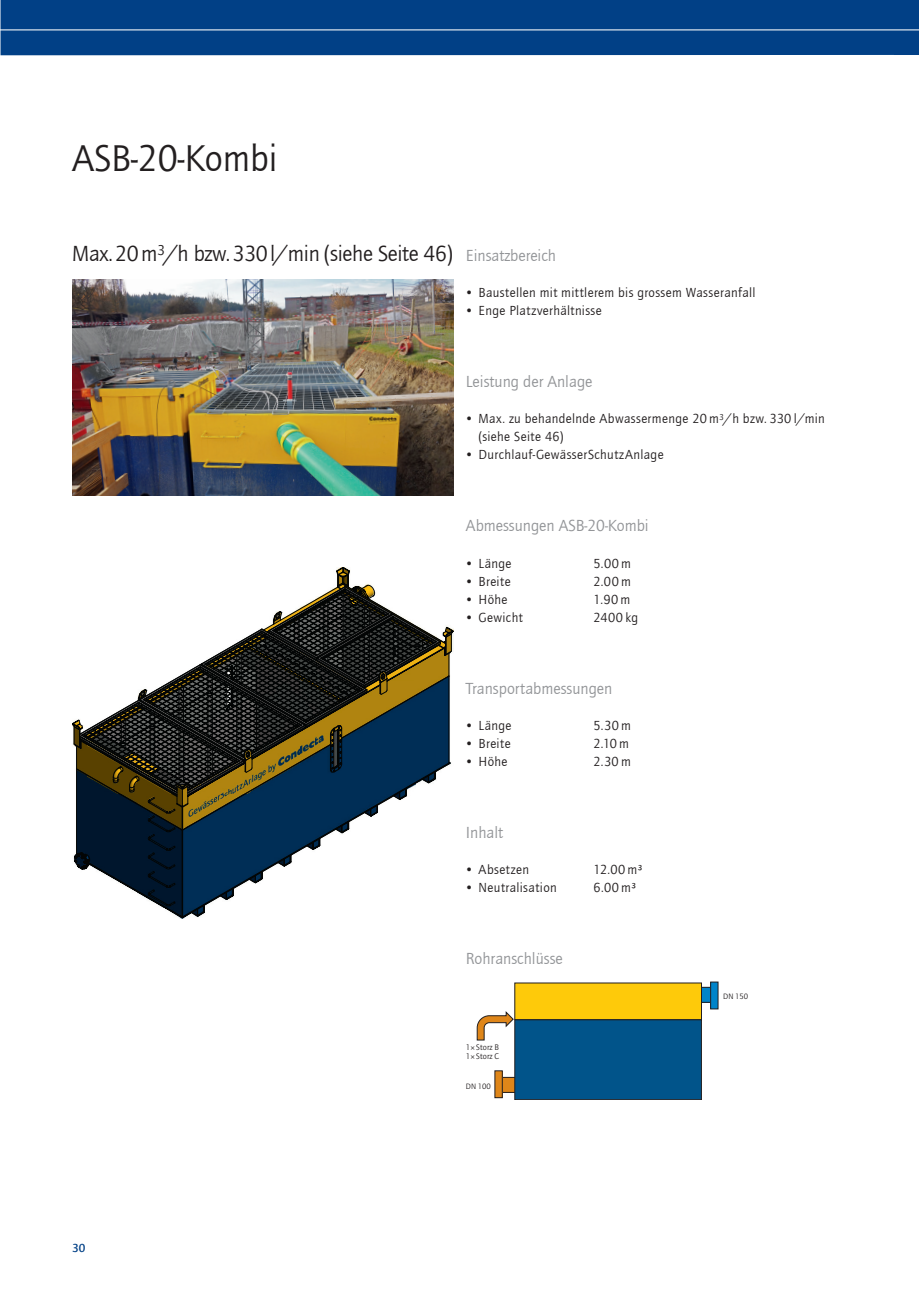
<style>
.page{position:relative;width:919px;height:1289px;background:#fff}
.page>*{position:absolute;margin:0;border:0;box-sizing:border-box;transform-origin:0 0}
.t1{font:38.25px "Quay Sans ITC Com";color:#231f20}
.t2{font:22.5px "Quay Sans ITC Com";letter-spacing:-.015em;color:#231f20}
.t3{font:16.5px "Quay Sans ITC Com";color:#939598}
.t4{font:13.5px/18px "Quay Sans ITC Com";letter-spacing:.025em;color:#231f20}
.t5{font:500 12px "Quay Sans ITC Com";color:#014086}
.t6{font:8.25px/9.9px "AT Quay Sans";letter-spacing:.005em;color:#231f20}
.t7{font:7.8px "AT Quay Sans";letter-spacing:-.005em;color:#231f20}
</style>
<div class="page">
<div style="left:1px;top:0;width:917px;height:55px;background:#014086"></div>
<hr style="left:0;top:29px;width:918px;height:1px;background:#fff">
<img style="left:72px;top:279px;width:381px;height:216px">
<div style="left:687px;top:987px;width:23px;height:15px;background:#0084ca"></div>
<div style="left:687px;top:987px;width:24px;height:15px;border:1px solid #231f20"></div>
<div style="left:710px;top:982px;width:8px;height:26px;background:#0084ca"></div>
<div style="left:710px;top:981px;width:8px;height:28px;border:1px solid #231f20"></div>
<svg style="left:476px;top:1011px;width:38px;height:29px"></svg>
<div style="left:502px;top:1077px;width:23px;height:15px;background:#df8619"></div>
<div style="left:502px;top:1077px;width:24px;height:15px;border:1px solid #231f20"></div>
<div style="left:495px;top:1070px;width:7px;height:27px;background:#df8619"></div>
<div style="left:514px;top:982px;width:187px;height:37px;background:#feca0a"></div>
<div style="left:514px;top:1019px;width:187px;height:80px;background:#01548a;border:1px solid #231f20"></div>
<svg style="left:73px;top:571px;width:379px;height:346px"></svg>
<h1 class="t1" style="left:72px;top:136px;width:207px">ASB-20-Kombi</h1>
<h2 class="t2" style="left:72px;top:241px;width:382px">Max. 20m<sup>3</sup>/h bzw. 330l/min (siehe Seite 46)</h2>
<p class="t3" style="left:466px;top:246px;width:92px">Einsatzbereich</p>
<p class="t4" style="left:466px;top:284px;width:291px">• Baustellen mit mittlerem bis grossem Wasseranfall</p>
<p class="t4" style="left:466px;top:302px;width:137px">• Enge Platzverhältnisse</p>
<p class="t3" style="left:466px;top:372px;width:128px">Leistung der Anlage</p>
<p class="t4" style="left:478px;top:410px;width:347px;text-indent:-13px">• Max. zu behandelnde Abwassermenge 20 m<sup>3</sup>/h bzw. 330 l/min (siehe Seite 46)</p>
<p class="t4" style="left:466px;top:446px;width:199px">• Durchlauf-GewässerSchutzAnlage</p>
<p class="t3" style="left:466px;top:516px;width:184px">Abmessungen ASB-20-Kombi</p>
<p class="t4" style="left:466px;top:554px;width:47px">• Länge</p>
<p class="t4" style="left:593px;top:554px;width:39px">5.00 m</p>
<p class="t4" style="left:466px;top:572px;width:46px">• Breite</p>
<p class="t4" style="left:593px;top:572px;width:39px">2.00 m</p>
<p class="t4" style="left:466px;top:590px;width:43px">• Höhe</p>
<p class="t4" style="left:593px;top:590px;width:38px">1.90 m</p>
<p class="t4" style="left:466px;top:608px;width:58px">• Gewicht</p>
<p class="t4" style="left:593px;top:608px;width:46px">2400 kg</p>
<p class="t3" style="left:466px;top:678px;width:148px">Transportabmessungen</p>
<p class="t4" style="left:466px;top:716px;width:47px">• Länge</p>
<p class="t4" style="left:593px;top:716px;width:39px">5.30 m</p>
<p class="t4" style="left:466px;top:734px;width:46px">• Breite</p>
<p class="t4" style="left:593px;top:734px;width:37px">2.10 m</p>
<p class="t4" style="left:466px;top:752px;width:43px">• Höhe</p>
<p class="t4" style="left:593px;top:752px;width:39px">2.30 m</p>
<p class="t3" style="left:466px;top:822px;width:39px">Inhalt</p>
<p class="t4" style="left:466px;top:860px;width:65px">• Absetzen</p>
<p class="t4" style="left:593px;top:860px;width:51px">12.00 m³</p>
<p class="t4" style="left:466px;top:878px;width:92px">• Neutralisation</p>
<p class="t4" style="left:593px;top:878px;width:44px">6.00 m³</p>
<p class="t3" style="left:466px;top:948px;width:98px">Rohranschlüsse</p>
<p class="t6" style="left:466px;top:1041px;width:35px">1× Storz B<br>1× Storz C</p>
<p class="t7" style="left:466px;top:1082px;width:26px">DN 100</p>
<p class="t7" style="left:723px;top:991px;width:26px">DN 150</p>
<p class="t5" style="left:72px;top:1240px;width:15px">30</p>
</div>
